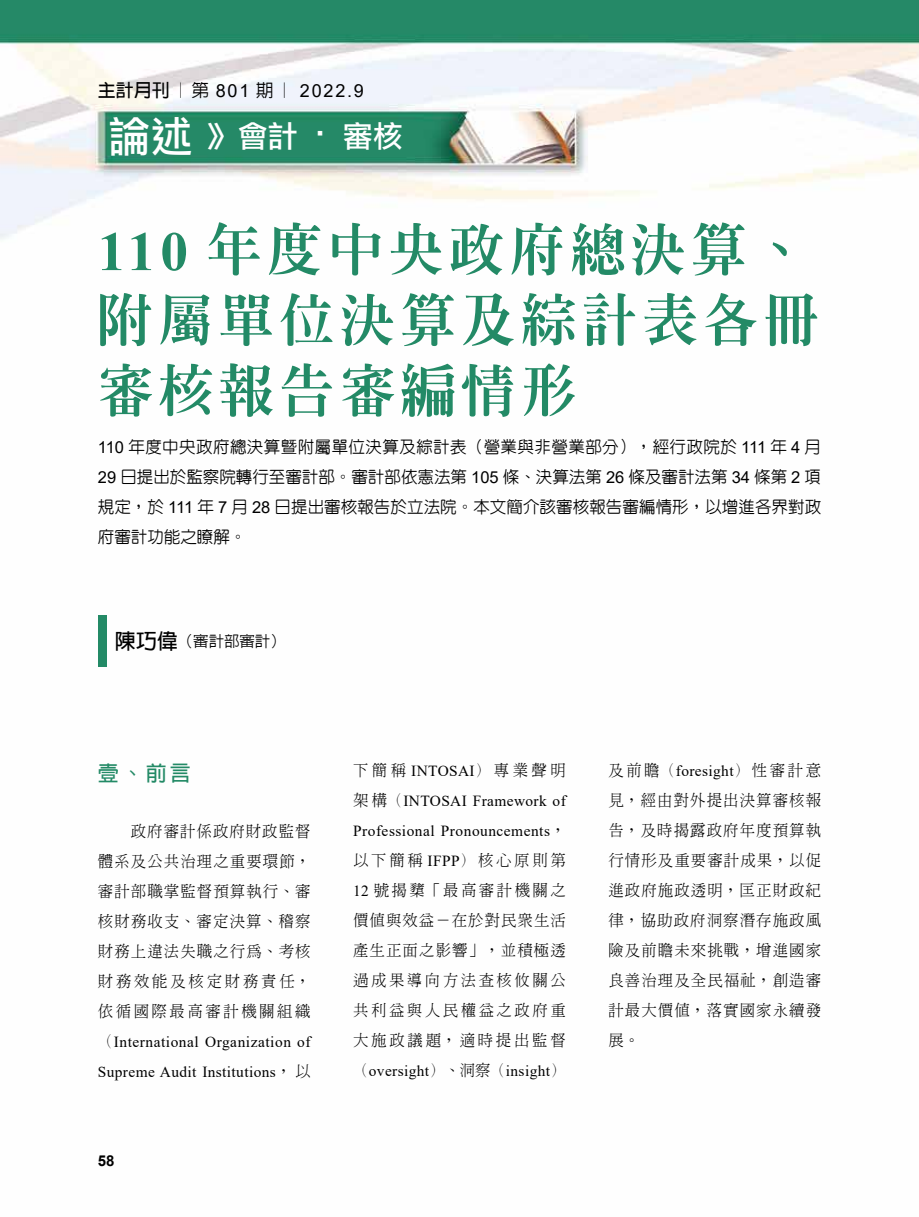
<style>
.page{position:relative;width:919px;height:1217px;background:#fff}
.page>*{position:absolute;margin:0;border:0;box-sizing:border-box;transform-origin:0 0}
.t1{font:800 55.5px/70.5px "Inn Ming";letter-spacing:.09em;color:#238a66}
.t2{font:30px "DF Li Hei Md WIN BF";color:#fff}
.t3{font:700 21px "Lin Gothic";color:#238a66}
.t4{font:18px "Arial";letter-spacing:.1em;color:#000}
.t5{font:500 16.5px/30px "Yen Round";letter-spacing:.005em;color:#000;text-align:justify}
.t6{font:300 15.3px/30px "Inn Ming";letter-spacing:.075em;color:#000;text-align:justify}
.t7{font:500 15.3px "Lin Gothic";color:#000}
.t8{font:700 15px "Arial";color:#000}
.s1{font-family:"Lin Gothic";font-weight:700}
.s2{font-family:"Lin Gothic";font-weight:500}
.s3{font-size:42px}
.s4{font-family:"Times New Roman";font-weight:700}
.s5{font-family:"Arial";font-weight:400}
.s6{font-weight:700;font-size:21px}
.s7{font-family:"Times New Roman";font-weight:400}
</style>
<div class="page">
<img style="left:0;top:0;width:918px;height:667px">
<div style="left:98px;top:615px;width:8px;height:51px;background:#238a66"></div>
<p class="t4" style="left:98px;top:78px;width:267px"><span class="s1">主計月刊</span><span class="s2">︱第</span> 801 <span class="s2">期︱</span> 2022.9</p>
<h2 class="t2" style="left:109px;top:121px;width:296px"><span class="s3">論述</span> 》會計 ‧ 審核</h2>
<p class="t1" style="left:98px;top:214px;width:722px"><span class="s4">110</span> 年度中央政府總決算、附屬單位決算及綜計表各冊審核報告審編情形</p>
<p class="t5" style="left:98px;top:431px;width:724px"><span class="s5">110</span> 年度中央政府總決算暨附屬單位決算及綜計表（營業與非營業部分），經行政院於 <span class="s5">111</span> 年 <span class="s5">4</span> 月<span class="s5">29</span> 日提出於監察院轉行至審計部。審計部依憲法第 <span class="s5">105</span> 條、決算法第 <span class="s5">26</span> 條及審計法第 <span class="s5">34</span> 條第 <span class="s5">2</span> 項規定，於 <span class="s5">111</span> 年 <span class="s5">7</span> 月 <span class="s5">28</span> 日提出審核報告於立法院。本文簡介該審核報告審編情形，以增進各界對政府審計功能之瞭解。</p>
<p class="t7" style="left:115px;top:633px;width:172px"><span class="s6">陳巧偉</span>（審計部審計）</p>
<p class="t3" style="left:98px;top:762px;width:94px">壹、前言</p>
<p class="t6" style="left:98px;top:815px;width:214px;text-indent:33px">政府審計係政府財政監督體系及公共治理之重要環節，審計部職掌監督預算執行、審核財務收支、審定決算、稽察財務上違法失職之行為、考核財務效能及核定財務責任，依循國際最高審計機關組織（<span class="s7">International Organization of Supreme Audit Institutions</span>，以</p>
<p class="t8" style="left:98px;top:1149px;width:18px">58</p>
<p class="t6" style="left:353px;top:755px;width:214px">下簡稱 <span class="s7">INTOSAI</span>）專業聲明架構（<span class="s7">INTOSAI Framework of Professional Pronouncements</span>，以下簡稱 <span class="s7">IFPP</span>）核心原則第<span class="s7">12</span> 號揭櫫「最高審計機關之價值與效益－在於對民眾生活產生正面之影響」，並積極透過成果導向方法查核攸關公共利益與人民權益之政府重大施政議題，適時提出監督（<span class="s7">oversight</span>）、洞察（<span class="s7">insight</span>）</p>
<p class="t6" style="left:608px;top:755px;width:214px">及前瞻（<span class="s7">foresight</span>）性審計意見，經由對外提出決算審核報告，及時揭露政府年度預算執行情形及重要審計成果，以促進政府施政透明，匡正財政紀律，協助政府洞察潛存施政風險及前瞻未來挑戰，增進國家良善治理及全民福祉，創造審計最大價值，落實國家永續發展。</p>
</div>
